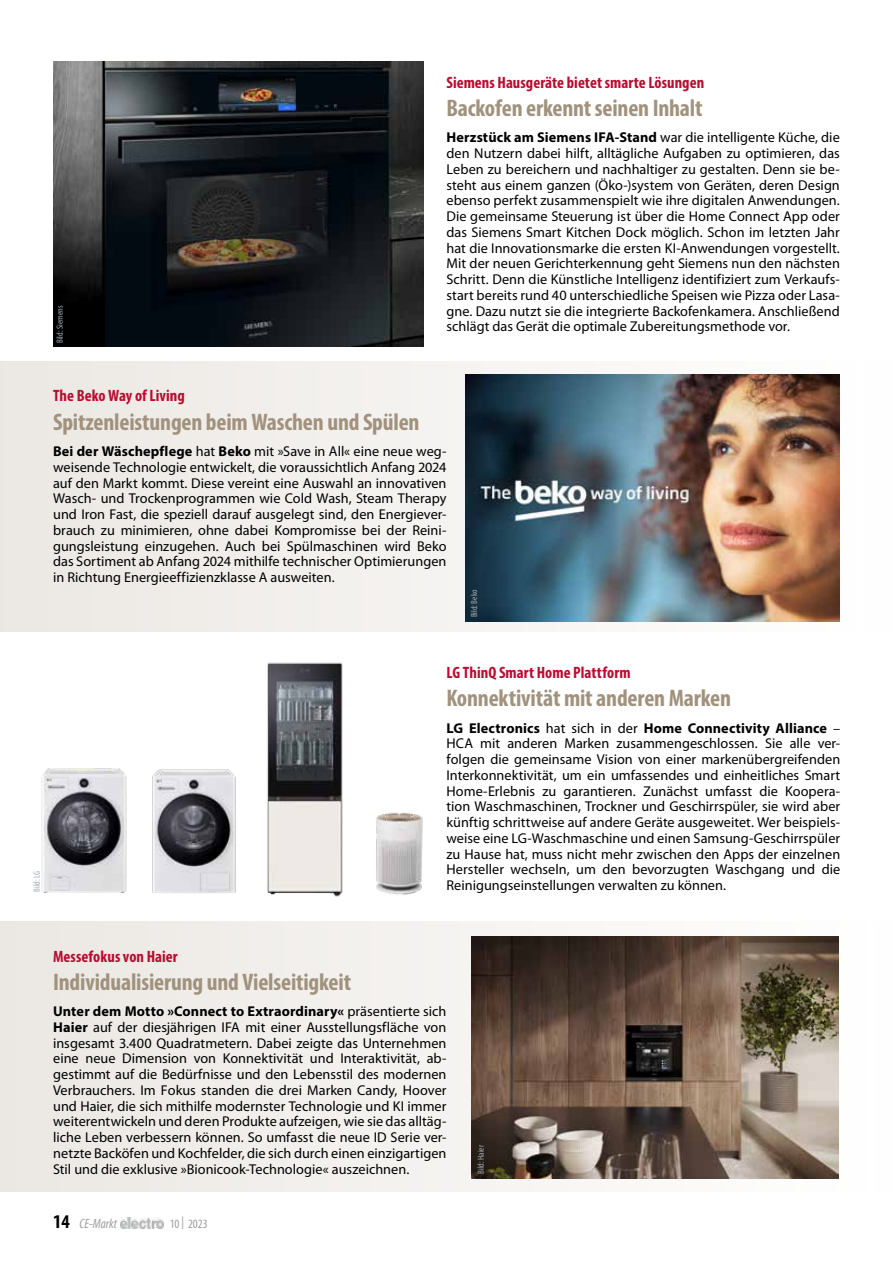
<style>
.page{position:relative;width:893px;height:1263px;background:#fff}
.page>*{position:absolute;margin:0;border:0;box-sizing:border-box;transform-origin:0 0}
.t1{font:700 condensed 24px "Myriad Pro";letter-spacing:-.005em;color:#a1927d}
.t2{font:700 condensed 16.5px "Myriad Pro";letter-spacing:.005em;color:#b70d30}
.t3{font:14.25px/15.8px "Myriad Pro";letter-spacing:.005em;color:#000;text-align:justify}
.t4{font:italic condensed 13.5px "Myriad Pro";color:#9c9e9f}
.t5{font:condensed 12.75px "Myriad Pro";color:#9c9e9f}
.t6{font:condensed 9px "Myriad Pro";color:#a3aaaf}
.s1{font-weight:700}
.s2{font-weight:700;font-style:normal;font-size:19.5px;color:#000}
</style>
<div class="page">
<img style="left:121px;top:1217px;width:43px;height:11px">
<div style="left:0;top:361px;width:893px;height:271px;background:linear-gradient(to right,#ece9e5,#f4f5f5)"></div>
<div style="left:0;top:921px;width:893px;height:270px;background:linear-gradient(to right,#ece8e3,#fefefe)"></div>
<img style="left:54px;top:62px;width:369px;height:284px">
<img style="left:466px;top:374px;width:374px;height:247px">
<img style="left:41px;top:662px;width:382px;height:235px">
<img style="left:471px;top:936px;width:367px;height:243px">
<p class="t6" style="left:54px;top:343px;width:39px;rotate:-90deg">Bild: Siemens</p>
<p class="t2" style="left:446px;top:72px;width:259px">Siemens Hausgeräte bietet smarte Lösungen</p>
<p class="t1" style="left:446px;top:93px;width:258px">Backofen erkennt seinen Inhalt</p>
<p class="t3" style="left:446px;top:130px;width:395px"><span class="s1">Herzstück am Siemens IFA-Stand</span> war die intelligente Küche, die den Nutzern dabei hilft, alltägliche Aufgaben zu optimieren, das Leben zu bereichern und nachhaltiger zu gestalten. Denn sie be&shy;steht aus einem ganzen (Öko-)system von Geräten, deren Design ebenso perfekt zusammenspielt wie ihre digitalen Anwendungen.<br>Die gemeinsame Steuerung ist über die Home Connect App oder das Siemens Smart Kitchen Dock möglich. Schon im letzten Jahr hat die Innovationsmarke die ersten KI-Anwendungen vorgestellt.<br>Mit der neuen Gerichterkennung geht Siemens nun den nächsten Schritt. Denn die Künstliche Intelligenz identifiziert zum Verkaufs&shy;start bereits rund 40 unterschiedliche Speisen wie Pizza oder Lasa&shy;gne. Dazu nutzt sie die integrierte Backofenkamera. Anschließend schlägt das Gerät die optimale Zubereitungsmethode vor.</p>
<p class="t2" style="left:53px;top:386px;width:133px">The Beko Way of Living</p>
<p class="t1" style="left:53px;top:407px;width:368px">Spitzenleistungen beim Waschen und Spülen</p>
<p class="t3" style="left:53px;top:444px;width:395px"><span class="s1">Bei der Wäschepflege</span> hat <span class="s1">Beko</span> mit »Save in All« eine neue weg&shy;weisende Technologie entwickelt, die voraussichtlich Anfang 2024 auf den Markt kommt. Diese vereint eine Auswahl an innovativen Wasch- und Trockenprogrammen wie Cold Wash, Steam Therapy und Iron Fast, die speziell darauf ausgelegt sind, den Energiever&shy;brauch zu minimieren, ohne dabei Kompromisse bei der Reini&shy;gungsleistung einzugehen. Auch bei Spülmaschinen wird Beko das Sortiment ab Anfang 2024 mithilfe technischer Optimierungen in Richtung Energieeffizienzklasse A ausweiten.</p>
<p class="t6" style="left:469px;top:617px;width:29px;rotate:-90deg">Bild: Beko</p>
<p class="t6" style="left:31px;top:892px;width:22px;rotate:-90deg">Bild: LG</p>
<p class="t2" style="left:446px;top:662px;width:186px">LG ThinQ Smart Home Plattform</p>
<p class="t1" style="left:446px;top:683px;width:286px">Konnektivität mit anderen Marken</p>
<p class="t3" style="left:446px;top:720px;width:395px"><span class="s1">LG Electronics</span> hat sich in der <span class="s1">Home Connectivity Alliance</span> – HCA mit anderen Marken zusammengeschlossen. Sie alle ver&shy;folgen die gemeinsame Vision von einer markenübergreifenden Interkonnektivität, um ein umfassendes und einheitliches Smart Home-Erlebnis zu garantieren. Zunächst umfasst die Koopera&shy;tion Waschmaschinen, Trockner und Geschirrspüler, sie wird aber künftig schrittweise auf andere Geräte ausgeweitet. Wer beispiels&shy;weise eine LG-Waschmaschine und einen Samsung-Geschirrspüler zu Hause hat, muss nicht mehr zwischen den Apps der einzelnen Hersteller wechseln, um den bevorzugten Waschgang und die Reinigungseinstellungen verwalten zu können.</p>
<p class="t2" style="left:53px;top:946px;width:126px">Messefokus von Haier</p>
<p class="t1" style="left:53px;top:967px;width:299px">Individualisierung und Vielseitigkeit</p>
<p class="t3" style="left:53px;top:1004px;width:395px"><span class="s1">Unter dem Motto »Connect to Extraordinary«</span> präsentierte sich <span class="s1">Haier</span> auf der diesjährigen IFA mit einer Ausstellungsfläche von insgesamt 3.400 Quadratmetern. Dabei zeigte das Unternehmen eine neue Dimension von Konnektivität und Interaktivität, ab&shy;gestimmt auf die Bedürfnisse und den Lebensstil des modernen Verbrauchers. Im Fokus standen die drei Marken Candy, Hoover und Haier, die sich mithilfe modernster Technologie und KI immer weiterentwickeln und deren Produkte aufzeigen, wie sie das alltäg&shy;liche Leben verbessern können. So umfasst die neue ID Serie ver&shy;netzte Backöfen und Kochfelder, die sich durch einen einzigartigen Stil und die exklusive »Bionicook-Technologie« auszeichnen.</p>
<p class="t4" style="left:53px;top:1216px;width:65px"><span class="s2">14</span> CE-Markt</p>
<p class="t5" style="left:170px;top:1216px;width:40px">10 | 2023</p>
<p class="t6" style="left:475px;top:1174px;width:30px;rotate:-90deg">Bild: Haier</p>
</div>
